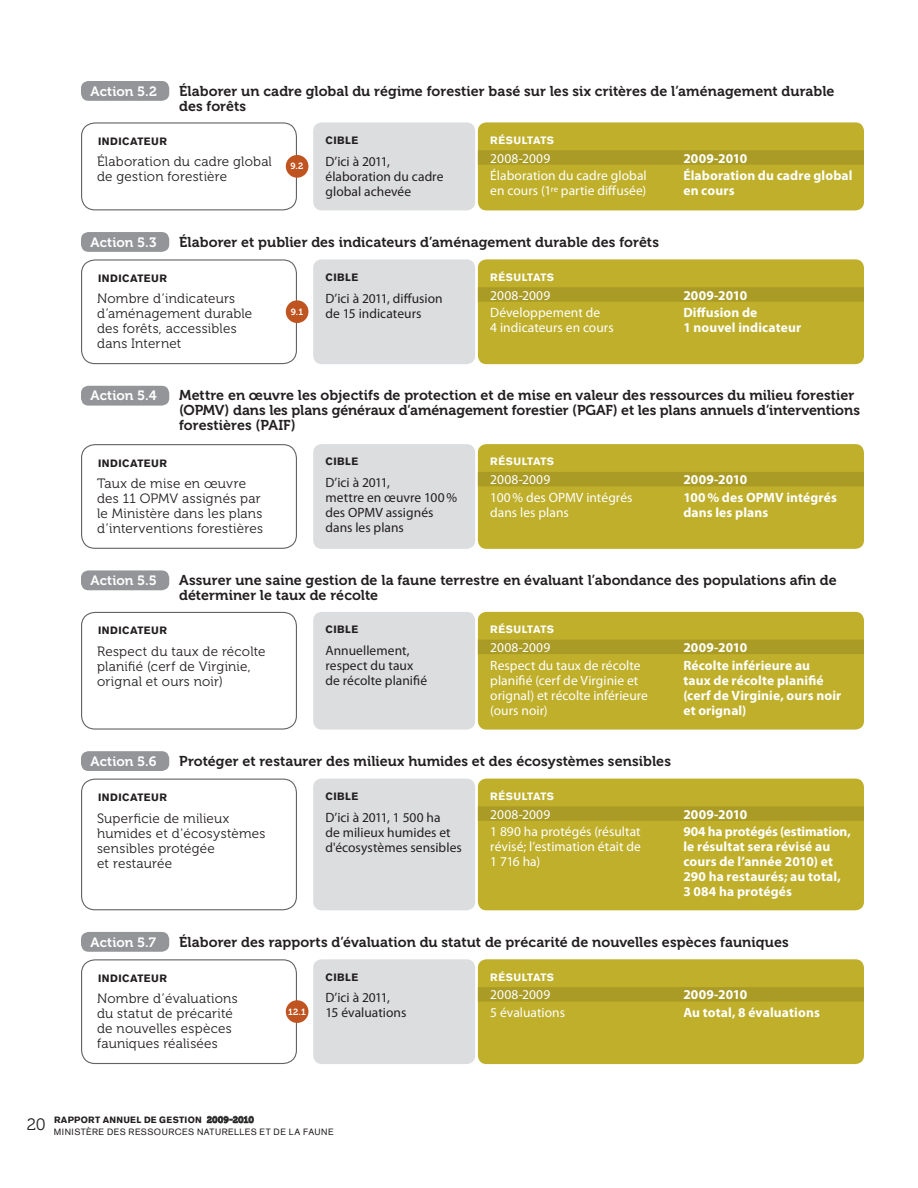
<style>
.page{position:relative;width:918px;height:1188px;background:#fff}
.page>*{position:absolute;margin:0;border:0;box-sizing:border-box;transform-origin:0 0}
.t1{font:16.5px "Museo 300";color:#231f20}
.t2{font:14.25px/15px "Museo 700";letter-spacing:.005em;color:#231f20}
.t3{font:13.5px/15px "Museo 300";letter-spacing:.015em;color:#231f20}
.t4{font:700 13.5px/15px "Myriad Pro";letter-spacing:.01em;color:#fff}
.t5{font:13.5px/15px "Myriad Pro";letter-spacing:.005em;color:#fff}
.t6{font:13.5px/15px "Myriad Pro";color:#231f20}
.t7{font:13.5px "Museo 700";letter-spacing:.01em;color:#fff}
.t8{font:900 10.5px "Akzidenz Grotesk";letter-spacing:.045em;color:#231f20}
.t9{font:900 10.5px "Akzidenz Grotesk";letter-spacing:.065em;color:#fff}
.t10{font:9px/12px "Akzidenz Grotesk";letter-spacing:.05em;color:#231f20}
.t11{font:9px "Museo 700";color:#fff}
.s1{font-size:13.5px;color:#fff}
.s2{font-weight:900}
.s3{font-family:"Museo 700"}
</style>
<div class="page">
<div style="left:478px;top:444px;width:386px;height:105px;background:#bfaf2b;border-radius:9px"></div>
<div style="left:478px;top:122px;width:386px;height:88px;background:#bfaf2b;border-radius:9px"></div>
<div style="left:478px;top:612px;width:386px;height:118px;background:#bfaf2b;border-radius:9px"></div>
<div style="left:478px;top:259px;width:386px;height:105px;background:#bfaf2b;border-radius:9px"></div>
<div style="left:478px;top:779px;width:386px;height:131px;background:#bfaf2b;border-radius:9px"></div>
<div style="left:478px;top:959px;width:386px;height:105px;background:#bfaf2b;border-radius:9px"></div>
<svg style="left:207px;top:1116px;width:47px;height:7px"></svg>
<div style="left:313px;top:444px;width:162px;height:105px;background:#dcdddf;border-radius:9px"></div>
<div style="left:81px;top:444px;width:216px;height:105px;border:1px solid #636366;border-radius:13px"></div>
<div style="left:478px;top:472px;width:386px;height:14px;background:#a99b25"></div>
<div style="left:81px;top:386px;width:88px;height:20px;background:#939598;border-radius:8px"></div>
<div style="left:313px;top:122px;width:162px;height:88px;background:#dcdddf;border-radius:9px"></div>
<div style="left:313px;top:612px;width:162px;height:118px;background:#dcdddf;border-radius:9px"></div>
<div style="left:81px;top:122px;width:216px;height:88px;border:1px solid #636366;border-radius:13px"></div>
<div style="left:81px;top:612px;width:216px;height:118px;border:1px solid #636366;border-radius:13px"></div>
<div style="left:478px;top:150px;width:386px;height:15px;background:#a99b25"></div>
<div style="left:478px;top:640px;width:386px;height:14px;background:#a99b25"></div>
<div style="left:81px;top:81px;width:88px;height:20px;background:#939598;border-radius:8px"></div>
<div style="left:81px;top:570px;width:88px;height:20px;background:#939598;border-radius:8px"></div>
<div style="left:286px;top:155px;width:22px;height:23px;background:#c05420;border-radius:50%"></div>
<div style="left:313px;top:259px;width:162px;height:105px;background:#dcdddf;border-radius:9px"></div>
<div style="left:313px;top:779px;width:162px;height:131px;background:#dcdddf;border-radius:9px"></div>
<div style="left:313px;top:959px;width:162px;height:105px;background:#dcdddf;border-radius:9px"></div>
<div style="left:81px;top:259px;width:216px;height:105px;border:1px solid #636366;border-radius:13px"></div>
<div style="left:81px;top:779px;width:216px;height:131px;border:1px solid #636366;border-radius:13px"></div>
<div style="left:81px;top:959px;width:216px;height:105px;border:1px solid #636366;border-radius:13px"></div>
<div style="left:478px;top:287px;width:386px;height:15px;background:#a99b25"></div>
<div style="left:478px;top:806px;width:386px;height:15px;background:#a99b25"></div>
<div style="left:478px;top:987px;width:386px;height:15px;background:#a99b25"></div>
<div style="left:81px;top:232px;width:88px;height:20px;background:#939598;border-radius:8px"></div>
<div style="left:81px;top:751px;width:88px;height:20px;background:#939598;border-radius:8px"></div>
<div style="left:81px;top:932px;width:88px;height:20px;background:#939598;border-radius:8px"></div>
<div style="left:286px;top:300px;width:22px;height:23px;background:#c05420;border-radius:50%"></div>
<div style="left:286px;top:1000px;width:22px;height:23px;background:#c05420;border-radius:50%"></div>
<p class="t2" style="left:179px;top:83px;width:657px;text-indent:-89px"><span class="s1">Action 5.2</span> Élaborer un cadre global du régime forestier basé sur les six critères de l’aménagement durable des forêts</p>
<p class="t8" style="left:98px;top:135px;width:7px">INDI</p>
<p class="t8" style="left:122px;top:135px;width:17px">CATEUR</p>
<p class="t3" style="left:97px;top:155px;width:176px">Élaboration du cadre global de gestion forestière</p>
<p class="t11" style="left:290px;top:161px;width:15px">9.2</p>
<p class="t8" style="left:326px;top:134px;width:27px">CIBLE</p>
<p class="t6" style="left:326px;top:153px;width:120px">D’ici à 2011, élaboration du cadre global achevée</p>
<p class="t9" style="left:490px;top:134px;width:24px">RÉSULTATS</p>
<p class="t5" style="left:490px;top:150px;width:61px">2008-2009</p>
<p class="t4" style="left:683px;top:150px;width:65px">2009-2010</p>
<p class="t5" style="left:490px;top:168px;width:158px">Élaboration du cadre global en cours (1<sup>re</sup> partie diffusée)</p>
<p class="t4" style="left:683px;top:168px;width:171px">Élaboration du cadre global en cours</p>
<p class="t2" style="left:91px;top:235px;width:570px"><span class="s1">Action 5.3</span> Élaborer et publier des indicateurs d’aménagement durable des forêts</p>
<p class="t8" style="left:98px;top:272px;width:7px">INDI</p>
<p class="t8" style="left:122px;top:272px;width:17px">CATEUR</p>
<p class="t3" style="left:97px;top:292px;width:157px">Nombre d’indicateurs d’aménagement durable des forêts, accessibles dans Internet</p>
<p class="t11" style="left:291px;top:307px;width:14px">9.1</p>
<p class="t8" style="left:326px;top:271px;width:27px">CIBLE</p>
<p class="t6" style="left:326px;top:290px;width:119px">D’ici à 2011, diffusion de 15 indicateurs</p>
<p class="t9" style="left:490px;top:271px;width:24px">RÉSULTATS</p>
<p class="t5" style="left:490px;top:287px;width:61px">2008-2009</p>
<p class="t4" style="left:683px;top:287px;width:65px">2009-2010</p>
<p class="t5" style="left:490px;top:305px;width:125px">Développement de<br>4 indicateurs en cours</p>
<p class="t4" style="left:683px;top:305px;width:119px">Diffusion de<br>1 nouvel indicateur</p>
<p class="t7" style="left:91px;top:388px;width:68px">Action 5.4</p>
<p class="t2" style="left:179px;top:388px;width:683px">Mettre en œuvre les objectifs de protection et de mise en valeur des ressources du milieu forestier (OPMV) dans les plans généraux d’aménagement forestier (PGAF) et les plans annuels d’interventions forestières (PAIF)</p>
<p class="t8" style="left:98px;top:457px;width:7px">INDI</p>
<p class="t8" style="left:122px;top:457px;width:17px">CATEUR</p>
<p class="t3" style="left:97px;top:476px;width:167px">Taux de mise en œuvre des 11 OPMV assignés par le Ministère dans les plans d’interventions forestières</p>
<p class="t8" style="left:326px;top:455px;width:27px">CIBLE</p>
<p class="t6" style="left:326px;top:475px;width:133px">D’ici à 2011,<br>mettre en œuvre 100% des OPMV assignés dans les plans</p>
<p class="t9" style="left:490px;top:455px;width:24px">RÉSULTATS</p>
<p class="t5" style="left:490px;top:472px;width:61px">2008-2009</p>
<p class="t4" style="left:683px;top:472px;width:65px">2009-2010</p>
<p class="t5" style="left:490px;top:490px;width:144px">100% des OPMV intégrés dans les plans</p>
<p class="t4" style="left:683px;top:489px;width:155px">100% des OPMV intégrés dans les plans</p>
<p class="t7" style="left:91px;top:573px;width:68px">Action 5.5</p>
<p class="t2" style="left:179px;top:573px;width:659px">Assurer une saine gestion de la faune terrestre en évaluant l’abondance des populations afin de déterminer le taux de récolte</p>
<p class="t8" style="left:98px;top:624px;width:7px">INDI</p>
<p class="t8" style="left:122px;top:624px;width:17px">CATEUR</p>
<p class="t3" style="left:97px;top:644px;width:170px">Respect du taux de récolte planifié (cerf de Virginie, orignal et ours noir)</p>
<p class="t8" style="left:326px;top:623px;width:27px">CIBLE</p>
<p class="t6" style="left:326px;top:643px;width:103px">Annuellement, respect du taux de récolte planifié</p>
<p class="t9" style="left:490px;top:623px;width:24px">RÉSULTATS</p>
<p class="t5" style="left:490px;top:640px;width:61px">2008-2009</p>
<p class="t4" style="left:683px;top:639px;width:65px">2009-2010</p>
<p class="t5" style="left:490px;top:657px;width:159px">Respect du taux de récolte planifié (cerf de Virginie et orignal) et récolte inférieure (ours noir)</p>
<p class="t4" style="left:683px;top:657px;width:160px">Récolte inférieure au<br>taux de récolte planifié (cerf de Virginie, ours noir et orignal)</p>
<p class="t2" style="left:91px;top:754px;width:582px"><span class="s1">Action 5.6</span> Protéger et restaurer des milieux humides et des écosystèmes sensibles</p>
<p class="t8" style="left:98px;top:791px;width:7px">INDI</p>
<p class="t8" style="left:122px;top:791px;width:17px">CATEUR</p>
<p class="t3" style="left:97px;top:811px;width:170px">Superficie de milieux humides et d'écosystèmes sensibles protégée<br>et restaurée</p>
<p class="t8" style="left:326px;top:790px;width:27px">CIBLE</p>
<p class="t6" style="left:326px;top:809px;width:138px">D’ici à 2011, 1 500 ha<br>de milieux humides et d'écosystèmes sensibles</p>
<p class="t9" style="left:490px;top:790px;width:24px">RÉSULTATS</p>
<p class="t5" style="left:490px;top:806px;width:61px">2008-2009</p>
<p class="t4" style="left:683px;top:806px;width:65px">2009-2010</p>
<p class="t5" style="left:490px;top:824px;width:152px;text-align:justify">1 890 ha protégés (résultat révisé; l’estimation était de 1 716 ha)</p>
<p class="t4" style="left:683px;top:824px;width:169px">904 ha protégés (estimation, le résultat sera révisé au cours de l’année 2010) et<br>290 ha restaurés; au total,<br>3 084 ha protégés</p>
<p class="t2" style="left:91px;top:934px;width:700px"><span class="s1">Action 5.7</span> Élaborer des rapports d’évaluation du statut de précarité de nouvelles espèces fauniques</p>
<p class="t8" style="left:98px;top:972px;width:7px">INDI</p>
<p class="t8" style="left:122px;top:972px;width:17px">CATEUR</p>
<p class="t3" style="left:97px;top:991px;width:142px">Nombre d’évaluations du statut de précarité de nouvelles espèces fauniques réalisées</p>
<p class="t11" style="left:288px;top:1007px;width:19px">12.1</p>
<p class="t8" style="left:326px;top:971px;width:27px">CIBLE</p>
<p class="t6" style="left:326px;top:990px;width:82px">D’ici à 2011,<br>15 évaluations</p>
<p class="t9" style="left:490px;top:971px;width:24px">RÉSULTATS</p>
<p class="t5" style="left:490px;top:987px;width:61px">2008-2009</p>
<p class="t4" style="left:683px;top:987px;width:65px">2009-2010</p>
<p class="t5" style="left:490px;top:1005px;width:76px">5 évaluations</p>
<p class="t4" style="left:683px;top:1005px;width:138px">Au total, 8 évaluations</p>
<p class="t1" style="left:27px;top:1115px;width:21px">20</p>
<p class="t10" style="left:54px;top:1114px;width:281px"><span class="s2">RAPPORT ANNUEL DE GESTION</span> <span class="s3">2009-2010<br></span>MINISTÈRE DES RESSOURCES NATURELLES ET DE LA FAUNE</p>
</div>
